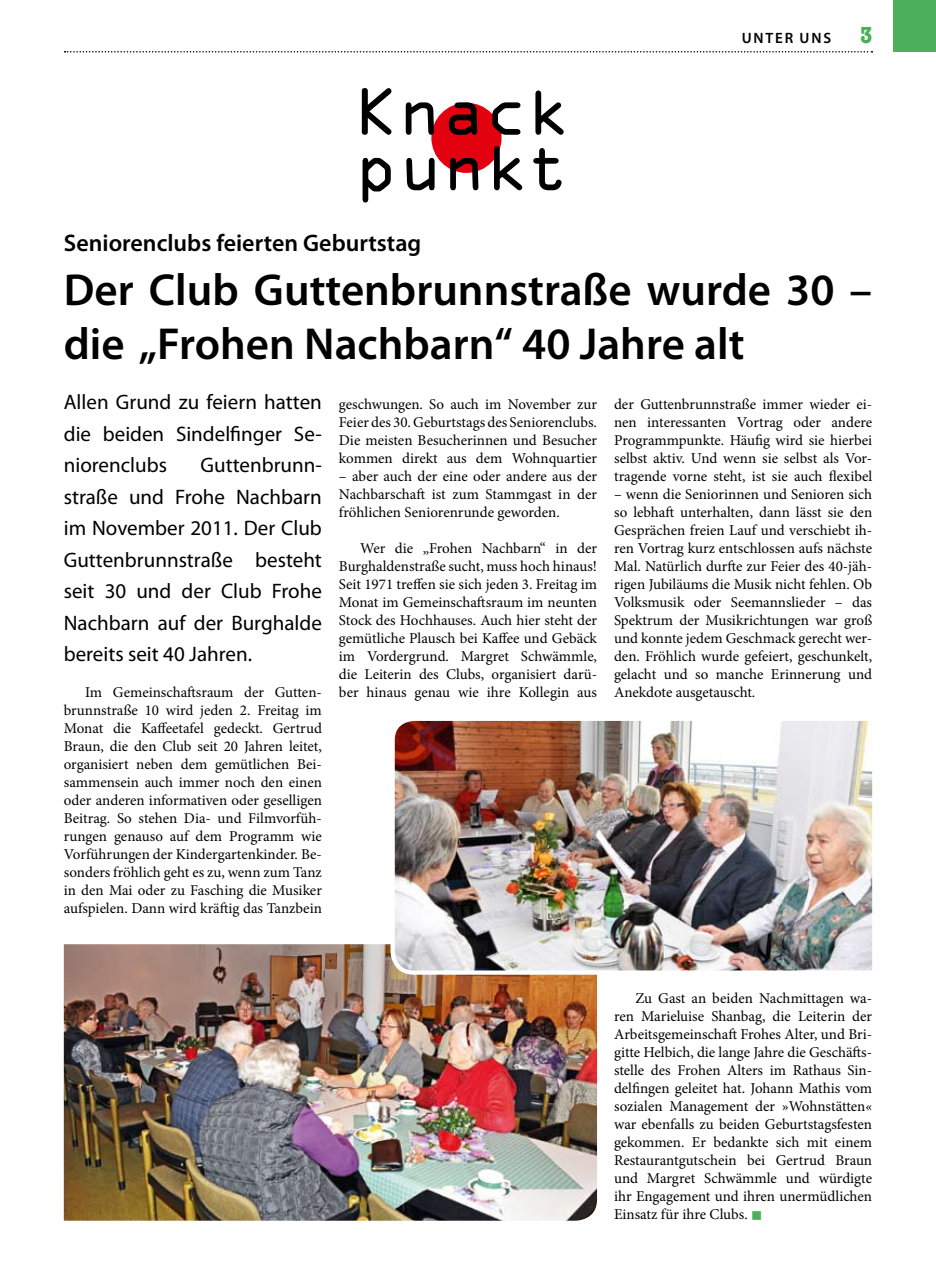
<style>
.page{position:relative;width:936px;height:1276px;background:#fff}
.page>*{position:absolute;margin:0;border:0;box-sizing:border-box;transform-origin:0 0}
.t1{font:60px/55.5px "OCRA Std";color:#000}
.t2{font:600 45px/54px "Myriad Pro";color:#000}
.t3{font:600 24px "Myriad Pro";color:#000}
.t4{font:21px/31.5px "Myriad Pro";color:#000;text-align:justify}
.t5{font:15px/18px "Minion Pro";color:#000;text-align:justify}
.t6{font:600 15px "Myriad Pro";letter-spacing:.12em;color:#000}
.s1{font-family:"American Typewriter";font-weight:700;font-stretch:condensed;font-size:24px;color:#4cb05b}
.s2{color:#4cb05b}
</style>
<div class="page">
<svg style="left:65px;top:51px;width:807px;height:2px"></svg>
<div style="left:893px;top:0;width:42px;height:51px;background:#4cb05b"></div>
<img style="left:64px;top:944px;width:533px;height:276px">
<img style="left:390px;top:720px;width:483px;height:254px">
<div style="left:431px;top:103px;width:70px;height:70px;background:#e3000f;border-radius:50%"></div>
<h1 class="t1" style="left:355px;top:90px;width:217px">Knack punkt</h1>
<p class="t6" style="left:741px;top:29px;width:132px">Unter Uns <span class="s1">3</span></p>
<h3 class="t3" style="left:64px;top:228px;width:359px">Seniorenclubs feierten Geburtstag</h3>
<h2 class="t2" style="left:64px;top:262px;width:809px">Der Club Guttenbrunnstraße wurde 30 – die „Frohen Nachbarn“ 40 Jahre alt</h2>
<p class="t5" style="left:614px;top:395px;width:259px">der Guttenbrunnstraße immer wieder ei&shy;nen interessanten Vortrag oder andere Programmpunkte. Häufig wird sie hierbei selbst aktiv. Und wenn sie selbst als Vor&shy;tragende vorne steht, ist sie auch flexibel</p>
<p class="t5" style="left:614px;top:485px;width:259px">– wenn die Seniorinnen und Senioren sich so lebhaft unterhalten, dann lässt sie den Gesprächen freien Lauf und verschiebt ih&shy;ren Vortrag kurz entschlossen aufs nächste Mal. Natürlich durfte zur Feier des 40-jäh&shy;rigen Jubiläums die Musik nicht fehlen. Ob Volksmusik oder Seemannslieder – das Spektrum der Musikrichtungen war groß und konnte jedem Geschmack gerecht wer&shy;den. Fröhlich wurde gefeiert, geschunkelt, gelacht und so manche Erinnerung und Anekdote ausgetauscht.</p>
<h3 class="t4" style="left:64px;top:386px;width:259px">Allen Grund zu feiern hatten die beiden Sindelfinger Se&shy;niorenclubs</h3>
<p class="t5" style="left:339px;top:395px;width:259px">geschwungen. So auch im November zur Feier des 30. Geburtstags des Seniorenclubs.<br>Die meisten Besucherinnen und Besucher kommen direkt aus dem Wohnquartier</p>
<p class="t5" style="left:339px;top:467px;width:259px">– aber auch der eine oder andere aus der Nachbarschaft ist zum Stammgast in der fröhlichen Seniorenrunde geworden.</p>
<p class="t5" style="left:339px;top:539px;width:259px;text-indent:21px">Wer die „Frohen Nachbarn“ in der Burghaldenstraße sucht, muss hoch hinaus!<br>Seit 1971 treffen sie sich jeden 3. Freitag im Monat im Gemeinschaftsraum im neunten Stock des Hochhauses. Auch hier steht der gemütliche Plausch bei Kaffee und Gebäck im Vordergrund. Margret Schwämmle, die Leiterin des Clubs, organisiert darü&shy;ber hinaus genau wie ihre Kollegin aus</p>
<h3 class="t4" style="left:64px;top:449px;width:259px;text-indent:137px">Guttenbrunn&shy;straße und Frohe Nachbarn im November 2011. Der Club Guttenbrunnstraße besteht seit 30 und der Club Frohe Nachbarn auf der Burghalde bereits seit 40 Jahren.</h3>
<p class="t5" style="left:64px;top:683px;width:259px;text-indent:21px">Im Gemeinschaftsraum der Gutten&shy;brunnstraße 10 wird jeden 2. Freitag im Monat die Kaffeetafel gedeckt. Gertrud Braun, die den Club seit 20 Jahren leitet, organisiert neben dem gemütlichen Bei&shy;sammensein auch immer noch den einen oder anderen informativen oder geselligen Beitrag. So stehen Dia- und Filmvorfüh&shy;rungen genauso auf dem Programm wie Vorführungen der Kindergartenkinder. Be&shy;sonders fröhlich geht es zu, wenn zum Tanz in den Mai oder zu Fasching die Musiker aufspielen. Dann wird kräftig das Tanzbein</p>
<p class="t5" style="left:614px;top:989px;width:259px;text-indent:21px">Zu Gast an beiden Nachmittagen wa&shy;ren Marieluise Shanbag, die Leiterin der Arbeitsgemeinschaft Frohes Alter, und Bri&shy;gitte Helbich, die lange Jahre die Geschäfts&shy;stelle des Frohen Alters im Rathaus Sin&shy;delfingen geleitet hat. Johann Mathis vom sozialen Management der »Wohnstätten« war ebenfalls zu beiden Geburtstagsfesten gekommen. Er bedankte sich mit einem Restaurantgutschein bei Gertrud Braun und Margret Schwämmle und würdigte ihr Engagement und ihren unermüdlichen Einsatz für ihre Clubs. <span class="s2">■</span></p>
</div>
